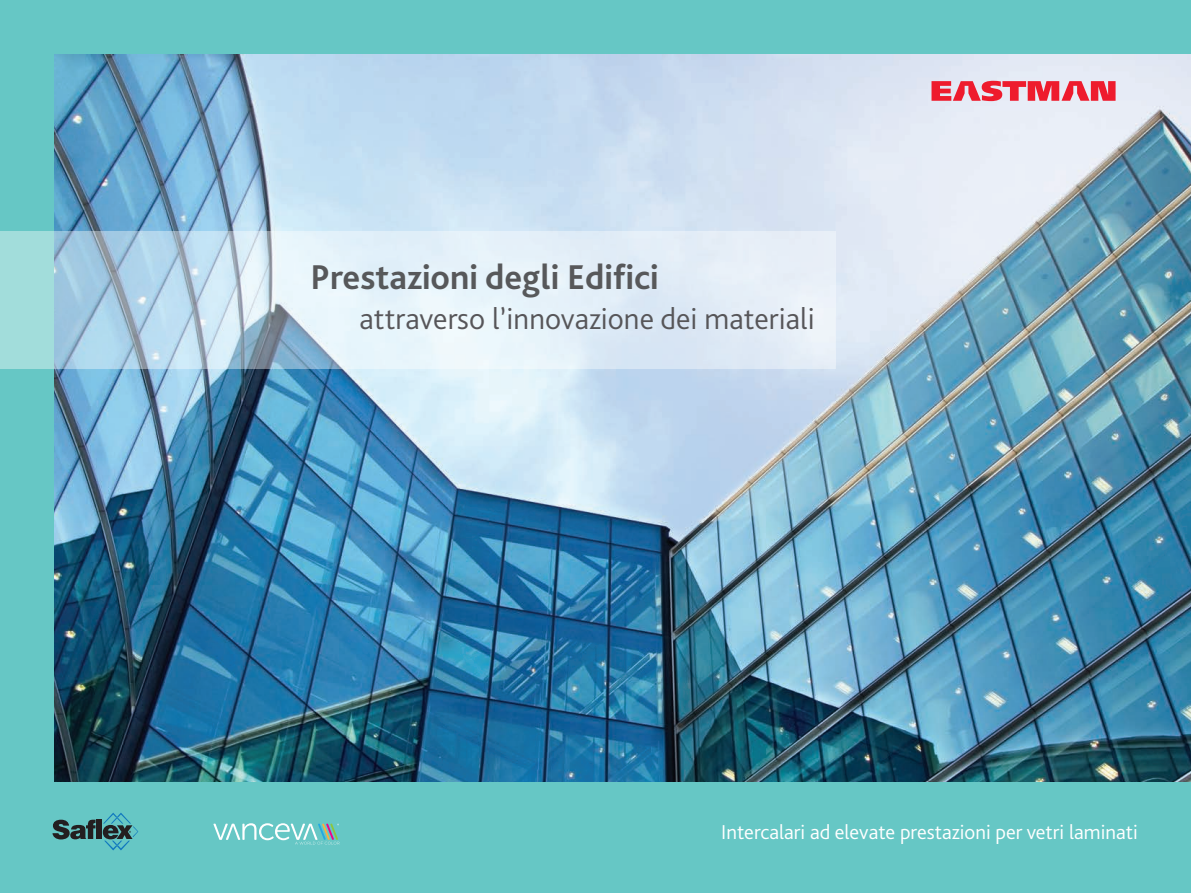
<style>
.page{position:relative;width:1191px;height:893px;background:#66c7c5}
.page>*{position:absolute;margin:0;border:0;box-sizing:border-box;transform-origin:0 0}
.t1{font:700 36px "Bliss Pro";color:#57585a}
.t2{font:300 31.05px "Bliss Pro";color:#575659}
.t3{font:300 21px "Bliss Pro";color:#fff}
</style>
<div class="page">
<img style="left:54px;top:54px;width:1137px;height:727px">
<svg style="left:0;top:232px;width:836px;height:137px;background:#d0e4ef"></svg>
<svg style="left:931px;top:81px;width:184px;height:20px;background:#eb6171"></svg>
<svg style="left:213px;top:823px;width:126px;height:22px"></svg>
<svg style="left:52px;top:820px;width:43px;height:19px"></svg>
<div style="left:96px;top:820px;width:6px;height:19px;background:#231f20"></div>
<svg style="left:103px;top:813px;width:35px;height:37px"></svg>
<p class="t1" style="left:310px;top:255px;width:350px">Prestazioni degli Edifici</p>
<p class="t2" style="left:360px;top:299px;width:456px">attraverso l’innovazione dei materiali</p>
<p class="t3" style="left:721px;top:819px;width:418px">Intercalari ad elevate prestazioni per vetri laminati</p>
</div>
